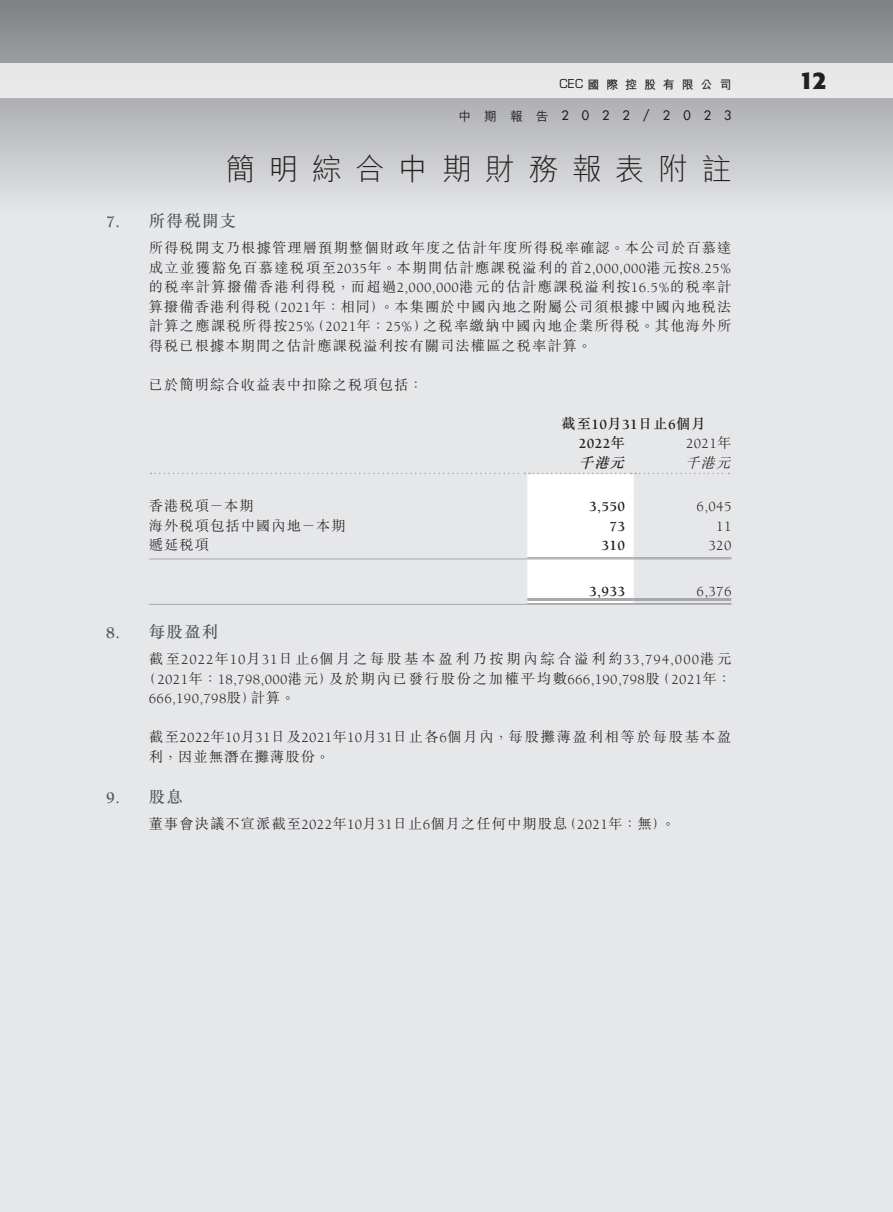
<style>
.page{position:relative;width:893px;height:1212px;background:#e6e7e9}
.page>*{position:absolute;margin:0;border:0;box-sizing:border-box;transform-origin:0 0}
.t1{font:300 30px "M Hei HK";letter-spacing:.44em;color:#231f20}
.t2{font:700 24px "Formata";color:#231f20}
._01_H1{font:500 16.5px "M Sung HK";letter-spacing:.075em;color:#57585a}
._01_H1-2{font:700 16.5px "Berkeley Std";color:#57585a}
._00_txt{font:300 14.25px/19.5px "M Sung HK";letter-spacing:.075em;color:#231f20;text-align:justify}
._00_txt-2{font:14.25px "Berkeley Std";letter-spacing:.025em;color:#231f20}
._00_txt-3{font:300 14.25px/19.5px "M Sung HK";letter-spacing:.125em;color:#231f20}
._00_txt-4{font:300 14.25px "M Sung HK";letter-spacing:.195em;color:#231f20}
._50_Table_txt{font:300 14.25px "M Sung HK";letter-spacing:.075em;color:#231f20}
._50_Table_txt-2{font:700 14.25px "Berkeley Std";letter-spacing:.025em;color:#231f20}
._50_Table_txt-3{font:14.25px "Berkeley Std";letter-spacing:.025em;color:#231f20}
._50_Table_txt-4{font:500 14.25px "M Sung HK";color:#231f20}
._50_Table_txt-5{font:italic 500 14.25px "M Sung HK";color:#231f20}
._50_Table_txt-6{font:italic 300 14.25px "M Sung HK";color:#231f20}
.t3{font:500 12.75px "Futura Std";letter-spacing:1.02em;color:#231f20}
.t4{font:700 12px "M Hei HK";letter-spacing:.57em;color:#231f20}
.s1{font-family:"Eurostile LT Std";font-weight:400}
.s2{font-family:"M Hei HK"}
.s3{font-family:"Berkeley Std";font-weight:700}
.s4{font-family:"Berkeley Std";font-weight:400}
.s5{font-family:"M Sung HK";font-weight:500}
.s6{font-family:"M Sung HK";font-weight:300}
</style>
<div class="page">
<svg style="left:0;top:0;width:893px;height:193px;background:#aeafb2"></svg>
<div style="left:0;top:64px;width:893px;height:34px;background:#e8e8e9"></div>
<svg style="left:150px;top:473px;width:579px;height:130px"></svg>
<hr style="left:149px;top:559px;width:378px;height:1px;background:#a8a9ad">
<hr style="left:527px;top:557px;width:107px;height:2px;background:#a8a9ad">
<hr style="left:527px;top:559px;width:107px;height:1px;background:#a8a9ad">
<hr style="left:634px;top:557px;width:97px;height:2px;background:#a8a9ad">
<hr style="left:634px;top:559px;width:97px;height:1px;background:#a8a9ad">
<hr style="left:149px;top:604px;width:378px;height:1px;background:#a8a9ad">
<hr style="left:527px;top:598px;width:107px;height:3px;background:#a8a9ad">
<hr style="left:527px;top:603px;width:107px;height:1px;background:#a8a9ad">
<hr style="left:527px;top:604px;width:107px;height:1px;background:#a8a9ad">
<hr style="left:634px;top:598px;width:97px;height:3px;background:#a8a9ad">
<hr style="left:634px;top:603px;width:97px;height:1px;background:#a8a9ad">
<hr style="left:634px;top:604px;width:97px;height:1px;background:#a8a9ad">
<p class="t4" style="left:560px;top:76px;width:173px"><span class="s1">CEC</span> 國際控股有限公司</p>
<h2 class="t2" style="left:799px;top:66px;width:29px">12</h2>
<p class="t3" style="left:459px;top:108px;width:274px"><span class="s2">中期報告</span>2022/2023</p>
<h1 class="t1" style="left:226px;top:148px;width:507px">簡明綜合中期財務報表附註</h1>
<p class="_01_H1" style="left:106px;top:210px;width:132px"><span class="s3">7.</span> 所得稅開支</p>
<p class="_00_txt" style="left:149px;top:238px;width:584px">所得稅開支乃根據管理層預期整個財政年度之估計年度所得稅率確認。本公司於百慕達成立並獲豁免百慕達稅項至<span class="s4">2035</span>年。本期間估計應課稅溢利的首<span class="s4">2,000,000</span>港元按<span class="s4">8.25%</span>的稅率計算撥備香港利得稅，而超過<span class="s4">2,000,000</span>港元的估計應課稅溢利按<span class="s4">16.5%</span>的稅率計算撥備香港利得稅（<span class="s4">2021</span>年：相同）。本集團於中國內地之附屬公司須根據中國內地稅法計算之應課稅所得按<span class="s4">25%</span>（<span class="s4">2021</span>年：<span class="s4">25%</span>）之稅率繳納中國內地企業所得稅。其他海外所得稅已根據本期間之估計應課稅溢利按有關司法權區之稅率計算。</p>
<p class="_00_txt" style="left:149px;top:374px;width:276px">已於簡明綜合收益表中扣除之稅項包括：</p>
<p class="_50_Table_txt-4" style="left:561px;top:414px;width:146px">截至<span class="s3">10</span>月<span class="s3">31</span>日止<span class="s3">6</span>個月</p>
<p class="_50_Table_txt-2" style="left:579px;top:436px;width:48px">2022<span class="s5">年</span></p>
<p class="_50_Table_txt-3" style="left:686px;top:436px;width:47px">2021<span class="s6">年</span></p>
<p class="_50_Table_txt-5" style="left:579px;top:453px;width:52px">千港元</p>
<p class="_50_Table_txt-6" style="left:685px;top:453px;width:51px">千港元</p>
<p class="_50_Table_txt" style="left:149px;top:496px;width:106px">香港稅項－本期</p>
<p class="_50_Table_txt-2" style="left:589px;top:499px;width:37px">3,550</p>
<p class="_50_Table_txt-3" style="left:697px;top:499px;width:36px">6,045</p>
<p class="_50_Table_txt" style="left:149px;top:516px;width:198px">海外稅項包括中國內地－本期</p>
<p class="_50_Table_txt-2" style="left:609px;top:519px;width:17px">73</p>
<p class="_50_Table_txt-3" style="left:716px;top:519px;width:17px">11</p>
<p class="_50_Table_txt" style="left:149px;top:535px;width:62px">遞延稅項</p>
<p class="_50_Table_txt-2" style="left:601px;top:538px;width:25px">310</p>
<p class="_50_Table_txt-3" style="left:708px;top:538px;width:24px">320</p>
<p class="_50_Table_txt-2" style="left:589px;top:584px;width:37px">3,933</p>
<p class="_50_Table_txt-3" style="left:697px;top:584px;width:36px">6,376</p>
<p class="_01_H1" style="left:106px;top:621px;width:114px"><span class="s3">8.</span> 每股盈利</p>
<p class="_00_txt-4" style="left:149px;top:649px;width:584px">截至<span class="s4">2022</span>年<span class="s4">10</span>月<span class="s4">31</span>日止<span class="s4">6</span>個月之每股基本盈利乃按期內綜合溢利約<span class="s4">33,794,000</span>港元</p>
<p class="_00_txt-2" style="left:142px;top:672px;width:591px"><span class="s6">（</span>2021<span class="s6">年：</span>18,798,000<span class="s6">港元）及於期內已發行股份之加權平均數</span>666,190,798<span class="s6">股（</span>2021<span class="s6">年：</span></p>
<p class="_00_txt-2" style="left:149px;top:691px;width:148px">666,190,798<span class="s6">股）計算。</span></p>
<p class="_00_txt-3" style="left:149px;top:726px;width:584px">截至<span class="s4">2022</span>年<span class="s4">10</span>月<span class="s4">31</span>日及<span class="s4">2021</span>年<span class="s4">10</span>月<span class="s4">31</span>日止各<span class="s4">6</span>個月內，每股攤薄盈利相等於每股基本盈利，因並無潛在攤薄股份。</p>
<p class="_01_H1-2" style="left:106px;top:789px;width:78px">9. <span class="s5">股息</span></p>
<p class="_00_txt" style="left:149px;top:813px;width:528px">董事會決議不宣派截至<span class="s4">2022</span>年<span class="s4">10</span>月<span class="s4">31</span>日止<span class="s4">6</span>個月之任何中期股息（<span class="s4">2021</span>年：無）。</p>
</div>
